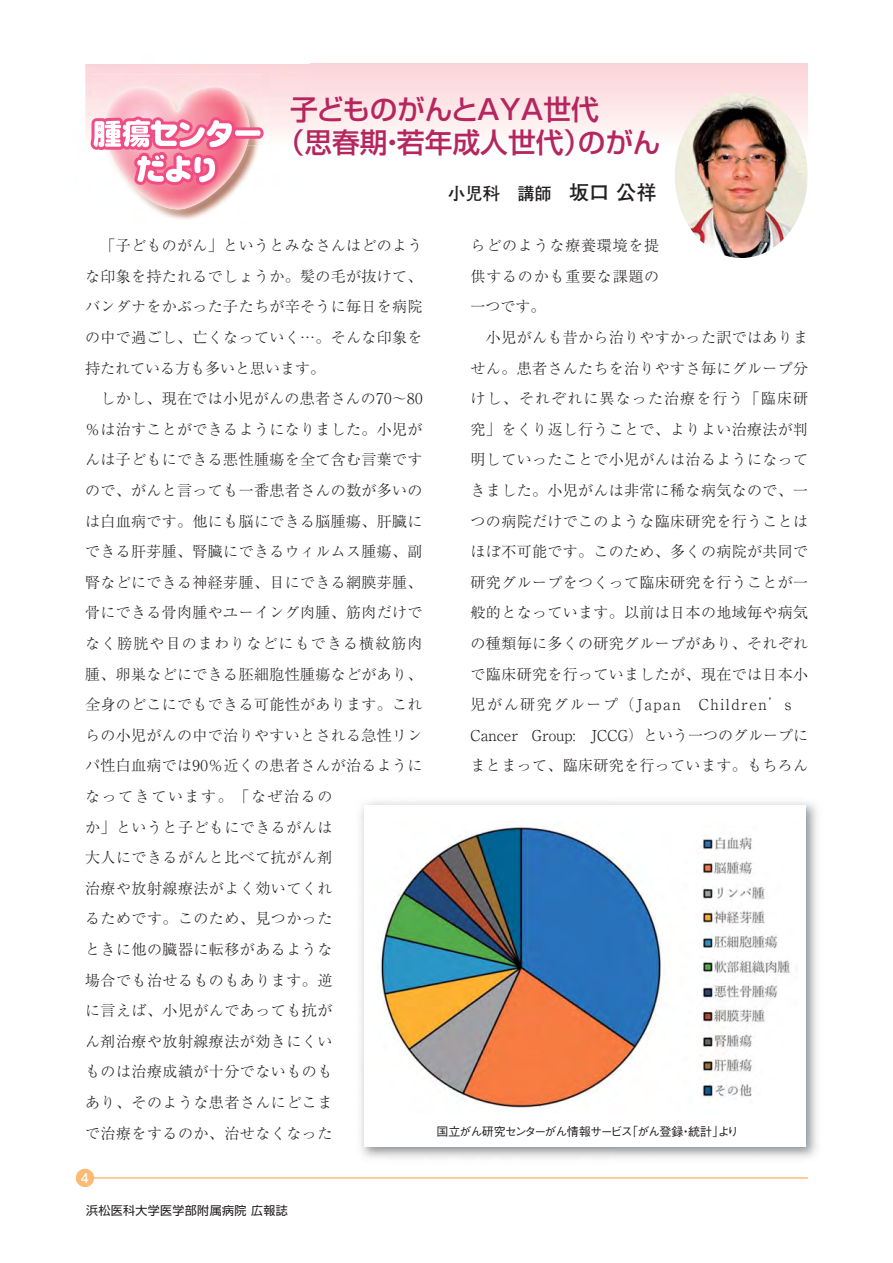
<style>
.page{position:relative;width:893px;height:1263px;background:#fff}
.page>*{position:absolute;margin:0;border:0;box-sizing:border-box;transform-origin:0 0}
.t1{font:27.75px/33.3px "Shin Go Pro Medium 90 pv RKSJ H";color:#b6265e}
.t2{font:17.25px "Futo Go B101 Pro Bold 90 pv RKSJ H";color:#231f20}
.t3{font:15px/30.6px "Ryumin Pro Light 90 pv RKSJ H";letter-spacing:.025em;color:#231f20}
.t4{font:13.5px "Futo Go B101 Pro Bold 90 pv RKSJ H";color:#fff}
.t5{font:12px "Gothic BBB Pro Medium 90 pv RKSJ H";letter-spacing:-.08em;color:#231f20}
.t6{font:12px "Shin Go Pro Regular 90 pv RKSJ H";letter-spacing:.03em;color:#231f20}
.s1{font-size:20.25px}
</style>
<div class="page">
<div style="left:310px;top:64px;width:498px;height:82px;background:linear-gradient(to bottom,#fbd2d6,#fffbfa)"></div>
<hr style="left:85px;top:1177px;width:723px;height:2px;background:#fcbb75">
<div style="left:76px;top:1169px;width:18px;height:18px;background:#fcbb75;border-radius:50%"></div>
<img style="left:360px;top:802px;width:457px;height:357px">
<div style="left:364px;top:805px;width:442px;height:342px;background:#fff"></div>
<img style="left:675px;top:93px;width:133px;height:165px;border-radius:50%">
<img style="left:85px;top:64px;width:225px;height:70px">
<img style="left:92px;top:74px;width:170px;height:146px">
<img style="left:105px;top:87px;width:144px;height:122px">
<img style="left:379px;top:825px;width:411px;height:285px">
<svg style="left:88px;top:114px;width:179px;height:75px"></svg>
<h1 class="t1" style="left:277px;top:96px;width:385px;text-indent:13px">子どものがんとAYA世代<br>（思春期・若年成人世代）のがん</h1>
<p class="t2" style="left:448px;top:187px;width:210px">小児科　講師　<span class="s1">坂口 公祥</span></p>
<p class="t3" style="left:85px;top:232px;width:339px">　「子どものがん」というとみなさんはどのような印象を持たれるでしょうか。髪の毛が抜けて、バンダナをかぶった子たちが辛そうに毎日を病院の中で過ごし、亡くなっていく…。そんな印象を持たれている方も多いと思います。<br>　しかし、現在では小児がんの患者さんの70～80％は治すことができるようになりました。小児がんは子どもにできる悪性腫瘍を全て含む言葉ですので、がんと言っても一番患者さんの数が多いのは白血病です。他にも脳にできる脳腫瘍、肝臓にできる肝芽腫、腎臓にできるウィルムス腫瘍、副腎などにできる神経芽腫、目にできる網膜芽腫、骨にできる骨肉腫やユーイング肉腫、筋肉だけでなく膀胱や目のまわりなどにもできる横紋筋肉腫、卵巣などにできる胚細胞性腫瘍などがあり、全身のどこにでもできる可能性があります。これらの小児がんの中で治りやすいとされる急性リンパ性白血病では90％近くの患者さんが治るようになってきています。「なぜ治るの<br>か」というと子どもにできるがんは<br>大人にできるがんと比べて抗がん剤<br>治療や放射線療法がよく効いてくれ<br>るためです。このため、見つかった<br>ときに他の臓器に転移があるような<br>場合でも治せるものもあります。逆<br>に言えば、小児がんであっても抗が<br>ん剤治療や放射線療法が効きにくい<br>ものは治療成績が十分でないものも<br>あり、そのような患者さんにどこま<br>で治療をするのか、治せなくなった</p>
<p class="t3" style="left:471px;top:232px;width:339px">らどのような療養環境を提<br>供するのかも重要な課題の<br>一つです。<br>　小児がんも昔から治りやすかった訳ではありません。患者さんたちを治りやすさ毎にグループ分けし、それぞれに異なった治療を行う「臨床研究」をくり返し行うことで、よりよい治療法が判明していったことで小児がんは治るようになってきました。小児がんは非常に稀な病気なので、一つの病院だけでこのような臨床研究を行うことはほぼ不可能です。このため、多くの病院が共同で研究グループをつくって臨床研究を行うことが一般的となっています。以前は日本の地域毎や病気の種類毎に多くの研究グループがあり、それぞれで臨床研究を行っていましたが、現在では日本小児がん研究グループ（Japan　Children’s　<br>Cancer Group:　JCCG）という一つのグループにまとまって、臨床研究を行っています。もちろん</p>
<p class="t5" style="left:436px;top:1127px;width:304px">国立がん研究センターがん情報サービス「がん登録・統計」より</p>
<p class="t4" style="left:81px;top:1173px;width:9px">4</p>
<p class="t6" style="left:86px;top:1206px;width:203px">浜松医科大学医学部附属病院 広報誌</p>
</div>
